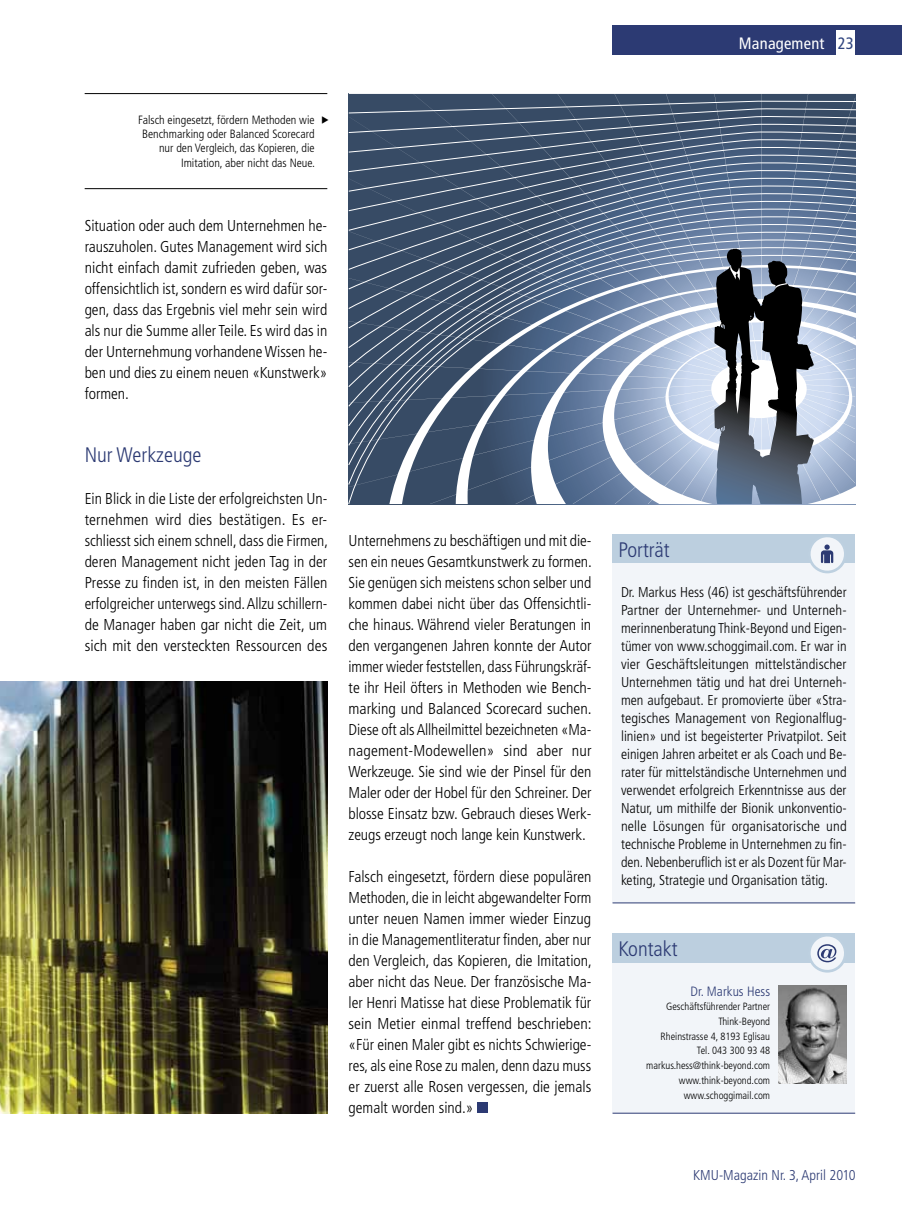
<style>
.page{position:relative;width:902px;height:1212px;background:#fff}
.page>*{position:absolute;margin:0;border:0;box-sizing:border-box;transform-origin:0 0}
.t1{font:300 condensed 21px "Frutiger LT Std";color:#2c3a73}
.t2{font:condensed 16.5px "Frutiger LT Std";letter-spacing:.015em;color:#fff}
.t3{font:300 condensed 15.75px/21px "Frutiger LT Std";color:#000;text-align:justify}
.t4{font:300 condensed 14.25px/18px "Frutiger LT Std";color:#000;text-align:justify}
.t5{font:300 condensed 14.25px "Frutiger LT Std";color:#2c3a73}
.t6{font:300 condensed 13.5px "Frutiger LT Std";letter-spacing:.005em;color:#2c3a73}
.t7{font:300 condensed 12px/14.4px "Frutiger LT Std";color:#000;text-align:right}
.t8{font:300 condensed 10.5px/14.7px "Frutiger LT Std";color:#000;text-align:right}
.s1{color:#304580}
</style>
<div class="page">
<div style="left:612px;top:26px;width:289px;height:29px;background:#2c3a73"></div>
<div style="left:836px;top:31px;width:19px;height:27px;background:#fff"></div>
<div style="left:477px;top:1102px;width:11px;height:11px;background:#2c3a73"></div>
<div style="left:612px;top:933px;width:243px;height:30px;background:#bccfdf"></div>
<div style="left:612px;top:963px;width:243px;height:150px;background:#f2f5f9"></div>
<hr style="left:612px;top:1113px;width:243px;height:1px;background:#2c3a73">
<img style="left:778px;top:985px;width:68px;height:99px">
<svg style="left:810px;top:936px;width:34px;height:36px"></svg>
<div style="left:612px;top:534px;width:243px;height:30px;background:#bccfdf"></div>
<div style="left:612px;top:564px;width:243px;height:339px;background:#f2f5f9"></div>
<hr style="left:612px;top:903px;width:243px;height:1px;background:#2c3a73">
<svg style="left:805px;top:537px;width:44px;height:36px"></svg>
<img style="left:0;top:681px;width:327px;height:432px">
<hr style="left:85px;top:188px;width:242px;height:1px;background:#000">
<hr style="left:85px;top:93px;width:242px;height:1px;background:#000">
<svg style="left:348px;top:93px;width:507px;height:411px;background:#60738c"></svg>
<svg style="left:665px;top:249px;width:187px;height:255px;background:#8893a3"></svg>
<p class="t7" style="left:138px;top:112px;width:178px">Falsch eingesetzt, fördern Methoden wie Benchmarking oder Balanced Scorecard nur den Vergleich, das Kopieren, die Imitation, aber nicht das Neue.</p>
<p class="t3" style="left:85px;top:215px;width:244px">Situation oder auch dem Unternehmen he&shy;rauszuholen. Gutes Management wird sich nicht einfach damit zufrieden geben, was offensichtlich ist, sondern es wird dafür sor&shy;gen, dass das Ergebnis viel mehr sein wird als nur die Summe aller Teile. Es wird das in der Unternehmung vorhandene Wissen he&shy;ben und dies zu einem neuen «Kunstwerk» formen.</p>
<h1 class="t1" style="left:85px;top:443px;width:118px">Nur Werkzeuge</h1>
<p class="t3" style="left:85px;top:488px;width:245px">Ein Blick in die Liste der erfolgreichsten Un&shy;ternehmen wird dies bestätigen. Es er&shy;schliesst sich einem schnell, dass die Firmen, deren Management nicht jeden Tag in der Presse zu finden ist, in den meisten Fällen erfolgreicher unterwegs sind. Allzu schillern&shy;de Manager haben gar nicht die Zeit, um sich mit den versteckten Ressourcen des</p>
<p class="t3" style="left:348px;top:530px;width:245px">Unternehmens zu beschäftigen und mit die&shy;sen ein neues Gesamtkunstwerk zu formen.<br>Sie genügen sich meistens schon selber und kommen dabei nicht über das Offensichtli&shy;che hinaus. Während vieler Beratungen in den vergangenen Jahren konnte der Autor immer wieder feststellen, dass Führungskräf&shy;te ihr Heil öfters in Methoden wie Bench&shy;marking und Balanced Scorecard suchen.<br>Diese oft als Allheilmittel bezeichneten «Ma&shy;nagement-Modewellen» sind aber nur Werkzeuge. Sie sind wie der Pinsel für den Maler oder der Hobel für den Schreiner. Der blosse Einsatz bzw. Gebrauch dieses Werk&shy;zeugs erzeugt noch lange kein Kunstwerk.</p>
<p class="t3" style="left:348px;top:866px;width:245px">Falsch eingesetzt, fördern diese populären Methoden, die in leicht abgewandelter Form unter neuen Namen immer wieder Einzug in die Managementliteratur finden, aber nur den Vergleich, das Kopieren, die Imitation, aber nicht das Neue. Der französische Ma&shy;ler Henri Matisse hat diese Problematik für sein Metier einmal treffend beschrieben: «Für einen Maler gibt es nichts Schwierige&shy;res, als eine Rose zu malen, denn dazu muss er zuerst alle Rosen vergessen, die jemals gemalt worden sind.»</p>
<p class="t2" style="left:738px;top:33px;width:116px">Management <span class="s1">23</span></p>
<h1 class="t1" style="left:618px;top:538px;width:52px">Porträt</h1>
<p class="t4" style="left:621px;top:583px;width:227px">Dr. Markus Hess (46) ist geschäftsführender Partner der Unternehmer- und Unterneh&shy;merinnenberatung Think-Beyond und Eigen&shy;tümer von www.schoggimail.com. Er war in vier Geschäftsleitungen mittelständischer Unternehmen tätig und hat drei Unterneh&shy;men aufgebaut. Er promovierte über «Stra&shy;tegisches Management von Regionalflug&shy;linien» und ist begeisterter Privatpilot. Seit einigen Jahren arbeitet er als Coach und Be&shy;rater für mittelständische Unternehmen und verwendet erfolgreich Erkenntnisse aus der Natur, um mithilfe der Bionik unkonventio&shy;nelle Lösungen für organisatorische und technische Probleme in Unternehmen zu fin&shy;den. Nebenberuflich ist er als Dozent für Mar&shy;keting, Strategie und Organisation tätig.</p>
<h1 class="t1" style="left:618px;top:937px;width:61px">Kontakt</h1>
<p class="t6" style="left:690px;top:983px;width:81px">Dr. Markus Hess</p>
<p class="t8" style="left:646px;top:999px;width:125px">Geschäftsführender Partner<br>Think-Beyond<br>Rheinstrasse 4, 8193 Eglisau<br>Tel. 043 300 93 48 markus.hess@think-beyond.com www.think-beyond.com www.schoggimail.com</p>
<p class="t5" style="left:693px;top:1167px;width:164px">KMU-Magazin Nr. 3, April 2010</p>
</div>
